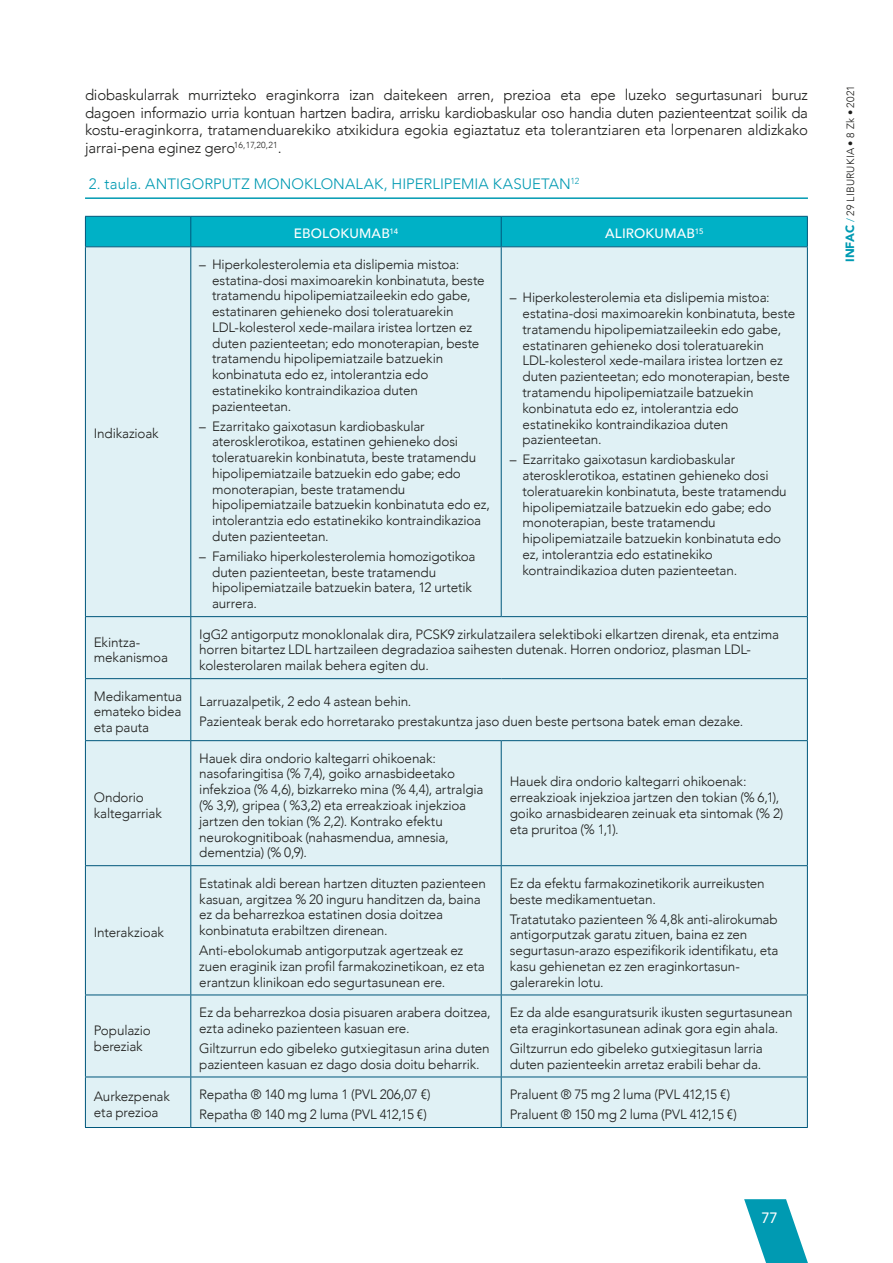
<style>
.page{position:relative;width:893px;height:1263px;background:#fff}
.page>*{position:absolute;margin:0;border:0;box-sizing:border-box;transform-origin:0 0}
.TABLA_FIGURA_titulo{font:300 15px/17.7px "Avenir";letter-spacing:-.01em;color:#1d1d1b;text-align:justify}
.TABLA_FIGURA_titulo-2{font:300 15px "Avenir";letter-spacing:.005em;color:#009ab2}
.t1{font:15px "Avenir";color:#fff}
.TABLA_texto{font:300 13.5px/15.8px "Avenir";letter-spacing:-.01em;color:#1d1d1b}
.TABLA_cabecera{font:500 13.5px "Avenir";letter-spacing:.015em;color:#fff}
.t2{font:300 10.5px "Avenir";letter-spacing:.02em;color:#1d1d1b}
.s1{font-weight:900;font-size:12px;color:#009ab2}
.s2{color:#009ab2}
</style>
<div class="page">
<hr style="left:85px;top:197px;width:723px;height:2px;background:#009ab2">
<div style="left:86px;top:247px;width:721px;height:880px;background:#e0f1f5"></div>
<hr style="left:190px;top:247px;width:1px;height:369px;background:#00577b">
<hr style="left:501px;top:247px;width:1px;height:369px;background:#00577b">
<hr style="left:85px;top:616px;width:106px;height:1px;background:#00577b">
<hr style="left:191px;top:616px;width:310px;height:1px;background:#00577b">
<hr style="left:190px;top:617px;width:1px;height:61px;background:#00577b">
<hr style="left:501px;top:616px;width:307px;height:1px;background:#00577b">
<hr style="left:85px;top:678px;width:106px;height:1px;background:#00577b">
<hr style="left:191px;top:678px;width:310px;height:1px;background:#00577b">
<hr style="left:190px;top:679px;width:1px;height:61px;background:#00577b">
<hr style="left:501px;top:678px;width:307px;height:1px;background:#00577b">
<hr style="left:85px;top:740px;width:106px;height:1px;background:#00577b">
<hr style="left:191px;top:740px;width:310px;height:1px;background:#00577b">
<hr style="left:190px;top:741px;width:1px;height:124px;background:#00577b">
<hr style="left:501px;top:740px;width:307px;height:1px;background:#00577b">
<hr style="left:501px;top:741px;width:1px;height:124px;background:#00577b">
<hr style="left:85px;top:865px;width:106px;height:1px;background:#00577b">
<hr style="left:191px;top:865px;width:310px;height:1px;background:#00577b">
<hr style="left:190px;top:866px;width:1px;height:128px;background:#00577b">
<hr style="left:501px;top:865px;width:307px;height:1px;background:#00577b">
<hr style="left:501px;top:866px;width:1px;height:128px;background:#00577b">
<hr style="left:85px;top:994px;width:106px;height:1px;background:#00577b">
<hr style="left:191px;top:994px;width:310px;height:1px;background:#00577b">
<hr style="left:190px;top:995px;width:1px;height:81px;background:#00577b">
<hr style="left:501px;top:994px;width:307px;height:1px;background:#00577b">
<hr style="left:501px;top:995px;width:1px;height:81px;background:#00577b">
<hr style="left:85px;top:1076px;width:106px;height:1px;background:#00577b">
<hr style="left:191px;top:1076px;width:310px;height:1px;background:#00577b">
<hr style="left:190px;top:1077px;width:1px;height:50px;background:#00577b">
<hr style="left:501px;top:1076px;width:307px;height:1px;background:#00577b">
<hr style="left:501px;top:1077px;width:1px;height:50px;background:#00577b">
<hr style="left:85px;top:247px;width:1px;height:369px;background:#00577b">
<hr style="left:807px;top:247px;width:1px;height:369px;background:#00577b">
<hr style="left:85px;top:617px;width:1px;height:61px;background:#00577b">
<hr style="left:807px;top:617px;width:1px;height:61px;background:#00577b">
<hr style="left:85px;top:679px;width:1px;height:61px;background:#00577b">
<hr style="left:807px;top:679px;width:1px;height:61px;background:#00577b">
<hr style="left:85px;top:741px;width:1px;height:124px;background:#00577b">
<hr style="left:807px;top:741px;width:1px;height:124px;background:#00577b">
<hr style="left:85px;top:866px;width:1px;height:128px;background:#00577b">
<hr style="left:807px;top:866px;width:1px;height:128px;background:#00577b">
<hr style="left:85px;top:995px;width:1px;height:81px;background:#00577b">
<hr style="left:807px;top:995px;width:1px;height:81px;background:#00577b">
<hr style="left:85px;top:1077px;width:1px;height:50px;background:#00577b">
<hr style="left:807px;top:1077px;width:1px;height:50px;background:#00577b">
<hr style="left:85px;top:1127px;width:106px;height:1px;background:#00577b">
<hr style="left:191px;top:1127px;width:310px;height:1px;background:#00577b">
<hr style="left:501px;top:1127px;width:307px;height:1px;background:#00577b">
<div style="left:85px;top:216px;width:723px;height:30px;background:#00b1c6"></div>
<hr style="left:85px;top:246px;width:106px;height:1px;background:#00577b">
<hr style="left:191px;top:246px;width:310px;height:1px;background:#00577b">
<hr style="left:501px;top:246px;width:307px;height:1px;background:#00577b">
<svg style="left:744px;top:1199px;width:64px;height:64px"></svg>
<p class="TABLA_FIGURA_titulo" style="left:85px;top:86px;width:724px">diobaskularrak murrizteko eraginkorra izan daitekeen arren, prezioa eta epe luzeko segurtasunari buruz dagoen informazio urria kontuan hartzen badira, arrisku kardiobaskular oso handia duten pazienteentzat soilik da kostu-eraginkorra, tratamenduarekiko atxikidura egokia egiaztatuz eta tolerantziaren eta lorpenaren aldizkako jarrai-pena eginez gero<sup>16,17,20,21</sup>.</p>
<p class="TABLA_FIGURA_titulo-2" style="left:89px;top:175px;width:492px">2. taula. ANTIGORPUTZ MONOKLONALAK, HIPERLIPEMIA KASUETAN<sup>12</sup></p>
<p class="TABLA_cabecera" style="left:294px;top:222px;width:106px">EBOLOKUMAB<sup>14</sup></p>
<p class="TABLA_cabecera" style="left:605px;top:222px;width:100px">ALIROKUMAB<sup>15</sup></p>
<p class="TABLA_texto" style="left:94px;top:426px;width:66px">Indikazioak</p>
<p class="TABLA_texto" style="left:212px;top:256px;width:274px;text-indent:-13px">– Hiperkolesterolemia eta dislipemia mistoa: estatina-dosi maximoarekin konbinatuta, beste tratamendu hipolipemiatzaileekin edo gabe, estatinaren gehieneko dosi toleratuarekin LDL-kolesterol xede-mailara iristea lortzen ez duten pazienteetan; edo monoterapian, beste tratamendu hipolipemiatzaile batzuekin konbinatuta edo ez, intolerantzia edo estatinekiko kontraindikazioa duten pazienteetan.</p>
<p class="TABLA_texto" style="left:212px;top:418px;width:279px;text-indent:-13px">– Ezarritako gaixotasun kardiobaskular aterosklerotikoa, estatinen gehieneko dosi toleratuarekin konbinatuta, beste tratamendu hipolipemiatzaile batzuekin edo gabe; edo monoterapian, beste tratamendu hipolipemiatzaile batzuekin konbinatuta edo ez, intolerantzia edo estatinekiko kontraindikazioa duten pazienteetan.</p>
<p class="TABLA_texto" style="left:212px;top:548px;width:265px;text-indent:-13px">– Familiako hiperkolesterolemia homozigotikoa duten pazienteetan, beste tratamendu hipolipemiatzaile batzuekin batera, 12 urtetik aurrera.</p>
<p class="TABLA_texto" style="left:523px;top:290px;width:274px;text-indent:-13px">– Hiperkolesterolemia eta dislipemia mistoa: estatina-dosi maximoarekin konbinatuta, beste tratamendu hipolipemiatzaileekin edo gabe, estatinaren gehieneko dosi toleratuarekin LDL-kolesterol xede-mailara iristea lortzen ez duten pazienteetan; edo monoterapian, beste tratamendu hipolipemiatzaile batzuekin konbinatuta edo ez, intolerantzia edo estatinekiko kontraindikazioa duten pazienteetan.</p>
<p class="TABLA_texto" style="left:523px;top:452px;width:266px;text-indent:-13px">– Ezarritako gaixotasun kardiobaskular aterosklerotikoa, estatinen gehieneko dosi toleratuarekin konbinatuta, beste tratamendu hipolipemiatzaile batzuekin edo gabe; edo monoterapian, beste tratamendu hipolipemiatzaile batzuekin konbinatuta edo ez, intolerantzia edo estatinekiko kontraindikazioa duten pazienteetan.</p>
<p class="TABLA_texto" style="left:94px;top:634px;width:76px">Ekintza&shy;mekanismoa</p>
<p class="TABLA_texto" style="left:199px;top:626px;width:581px">IgG2 antigorputz monoklonalak dira, PCSK9 zirkulatzailera selektiboki elkartzen direnak, eta entzima horren bitartez LDL hartzaileen degradazioa saihesten dutenak. Horren ondorioz, plasman LDL&shy;kolesterolaren mailak behera egiten du.</p>
<p class="TABLA_texto" style="left:94px;top:688px;width:90px;text-align:justify">Medikamentua emateko bidea eta pauta</p>
<p class="TABLA_texto" style="left:199px;top:694px;width:214px">Larruazalpetik, 2 edo 4 astean behin.</p>
<p class="TABLA_texto" style="left:199px;top:714px;width:546px">Pazienteak berak edo horretarako prestakuntza jaso duen beste pertsona batek eman dezake.</p>
<p class="TABLA_texto" style="left:94px;top:790px;width:69px">Ondorio kaltegarriak</p>
<p class="TABLA_texto" style="left:94px;top:925px;width:72px">Interakzioak</p>
<p class="TABLA_texto" style="left:94px;top:1022px;width:58px">Populazio bereziak</p>
<p class="TABLA_texto" style="left:199px;top:750px;width:286px">Hauek dira ondorio kaltegarri ohikoenak: nasofaringitisa (% 7,4), goiko arnasbideetako infekzioa (% 4,6), bizkarreko mina (% 4,4), artralgia (% 3,9), gripea ( %3,2) eta erreakzioak injekzioa jartzen den tokian (% 2,2). Kontrako efektu neurokognitiboak (nahasmendua, amnesia, dementzia) (% 0,9).</p>
<p class="TABLA_texto" style="left:199px;top:875px;width:288px">Estatinak aldi berean hartzen dituzten pazienteen kasuan, argitzea % 20 inguru handitzen da, baina ez da beharrezkoa estatinen dosia doitzea konbinatuta erabiltzen direnean.</p>
<p class="TABLA_texto" style="left:199px;top:942px;width:287px">Anti-ebolokumab antigorputzak agertzeak ez zuen eraginik izan profil farmakozinetikoan, ez eta erantzun klinikoan edo segurtasunean ere.</p>
<p class="TABLA_texto" style="left:199px;top:1005px;width:293px">Ez da beharrezkoa dosia pisuaren arabera doitzea, ezta adineko pazienteen kasuan ere.</p>
<p class="TABLA_texto" style="left:199px;top:1040px;width:292px">Giltzurrun edo gibeleko gutxiegitasun arina duten pazienteen kasuan ez dago dosia doitu beharrik.</p>
<p class="TABLA_texto" style="left:94px;top:1089px;width:78px">Aurkezpenak eta prezioa</p>
<p class="TABLA_texto" style="left:199px;top:1087px;width:233px">Repatha ® 140 mg luma 1 (PVL 206,07 €)</p>
<p class="TABLA_texto" style="left:199px;top:1107px;width:229px">Repatha ® 140 mg 2 luma (PVL 412,15 €)</p>
<p class="TABLA_texto" style="left:510px;top:774px;width:275px">Hauek dira ondorio kaltegarri ohikoenak: erreakzioak injekzioa jartzen den tokian (% 6,1), goiko arnasbidearen zeinuak eta sintomak (% 2) eta pruritoa (% 1,1).</p>
<p class="TABLA_texto" style="left:510px;top:875px;width:257px">Ez da efektu farmakozinetikorik aurreikusten beste medikamentuetan.</p>
<p class="TABLA_texto" style="left:510px;top:911px;width:270px">Tratatutako pazienteen % 4,8k anti-alirokumab antigorputzak garatu zituen, baina ez zen segurtasun-arazo espezifikorik identifikatu, eta kasu gehienetan ez zen eraginkortasun&shy;galerarekin lotu.</p>
<p class="TABLA_texto" style="left:510px;top:1005px;width:284px">Ez da alde esanguratsurik ikusten segurtasunean eta eraginkortasunean adinak gora egin ahala.</p>
<p class="TABLA_texto" style="left:510px;top:1040px;width:254px">Giltzurrun edo gibeleko gutxiegitasun larria duten pazienteekin arretaz erabili behar da.</p>
<p class="TABLA_texto" style="left:510px;top:1087px;width:222px">Praluent ® 75 mg 2 luma (PVL 412,15 €)</p>
<p class="TABLA_texto" style="left:510px;top:1107px;width:229px">Praluent ® 150 mg 2 luma (PVL 412,15 €)</p>
<p class="t1" style="left:761px;top:1206px;width:18px">77</p>
<p class="t2" style="left:844px;top:262px;width:179px;rotate:-90deg"><span class="s1">INFAC</span> <span class="s2">/</span> 29 LIBURUKIA • 8 Zk • 2021</p>
</div>
